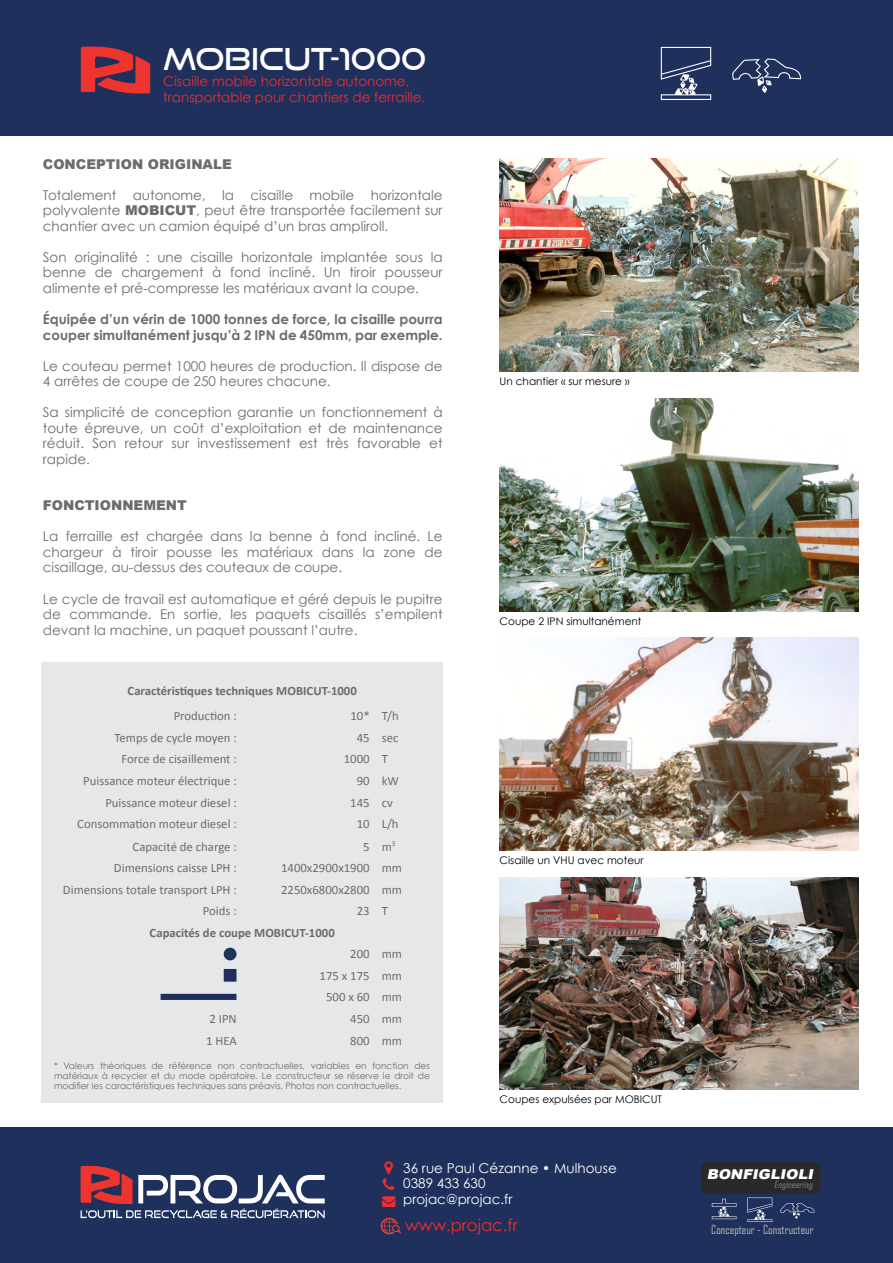
<style>
.page{position:relative;width:893px;height:1263px;background:#fff}
.page>*{position:absolute;margin:0;border:0;box-sizing:border-box;transform-origin:0 0}
.t1{font:30px "Good Times Rg";color:#fff}
.t2{font:16.5px "Century Gothic";color:#ee2d2f}
.t3{font:italic 900 13.65px "Arial";color:#fff;scale:1.08 1}
.t4{font:13.5px/15.6px "Century Gothic";color:#6c6c6c;text-align:justify}
.t5{font:700 13.5px/15.5px "Century Gothic";color:#6c6c6c}
.t6{font:13.5px/15.5px "Century Gothic";color:#ee2d2f}
.t7{font:13.5px/15.5px "Century Gothic";color:#fff}
.t8{font:900 13.5px "Arial";color:#6c6c6c}
.t9{font:12.75px/21.6px "Calibri";color:#6c6c6c;text-align:right}
.t10{font:700 12.75px "Calibri";color:#6c6c6c}
.t11{font:12px "Agency FB";color:#b5b5b5}
.t12{font:10.5px "Century Gothic";color:#000}
.t13{font:italic 9.6px "Agency FB";color:#808285;scale:1.08 1}
.t14{font:9px/10.4px "Century Gothic";color:#6c6c6c;text-align:justify}
.s1{font-family:"Arial";font-weight:900}
</style>
<div class="page">
<div style="left:0;top:1127px;width:893px;height:136px;background:#1f305c"></div>
<div style="left:0;top:0;width:893px;height:136px;background:#1f305c"></div>
<svg style="left:81px;top:1165px;width:244px;height:53px"></svg>
<svg style="left:380px;top:1217px;width:21px;height:18px"></svg>
<svg style="left:81px;top:46px;width:69px;height:48px"></svg>
<svg style="left:712px;top:1199px;width:24px;height:20px"></svg>
<svg style="left:747px;top:1197px;width:25px;height:25px"></svg>
<svg style="left:780px;top:1203px;width:35px;height:16px"></svg>
<svg style="left:732px;top:58px;width:69px;height:35px"></svg>
<div style="left:701px;top:1162px;width:119px;height:32px;background:#292929;border-radius:6px"></div>
<svg style="left:661px;top:47px;width:50px;height:53px"></svg>
<img style="left:500px;top:398px;width:358px;height:213px">
<img style="left:500px;top:159px;width:358px;height:212px">
<img style="left:500px;top:638px;width:358px;height:212px">
<img style="left:500px;top:877px;width:358px;height:213px">
<div style="left:41px;top:662px;width:402px;height:441px;background:#e6e7e8"></div>
<div style="left:224px;top:969px;width:12px;height:13px;background:#1f305c;border:2px solid #1f305c"></div>
<div style="left:161px;top:994px;width:75px;height:6px;background:#1f305c"></div>
<div style="left:224px;top:948px;width:12px;height:12px;background:#22345c;border-radius:50%"></div>
<div style="left:224px;top:948px;width:12px;height:12px;border:2px solid #1f305c;border-radius:50%"></div>
<h1 class="t1" style="left:163px;top:41px;width:265px">MOBICUT-1000</h1>
<p class="t6" style="left:163px;top:73px;width:263px">Cisaille mobile horizontale autonome, transportable pour chantiers de ferraille.</p>
<p class="t8" style="left:43px;top:154px;width:190px">CONCEPTION ORIGINALE</p>
<p class="t4" style="left:43px;top:187px;width:401px">Totalement autonome, la cisaille mobile horizontale polyvalente <span class="s1">MOBICUT</span>, peut être transportée facilement sur chantier avec un camion équipé d’un bras ampliroll.</p>
<p class="t4" style="left:43px;top:249px;width:401px">Son originalité : une cisaille horizontale implantée sous la benne de chargement à fond incliné. Un tiroir pousseur alimente et pré-compresse les matériaux avant la coupe.</p>
<p class="t5" style="left:43px;top:311px;width:401px">Équipée d’un vérin de 1000 tonnes de force, la cisaille pourra couper simultanément jusqu’à 2 IPN de 450mm, par exemple.</p>
<p class="t4" style="left:43px;top:358px;width:401px">Le couteau permet 1000 heures de production. Il dispose de<br>4 arrêtes de coupe de 250 heures chacune.</p>
<p class="t4" style="left:43px;top:404px;width:401px">Sa simplicité de conception garantie un fonctionnement à toute épreuve, un coût d’exploitation et de maintenance réduit. Son retour sur investissement est très favorable et rapide.</p>
<p class="t8" style="left:43px;top:496px;width:145px">FONCTIONNEMENT</p>
<p class="t4" style="left:43px;top:528px;width:401px">La ferraille est chargée dans la benne à fond incliné. Le chargeur à tiroir pousse les matériaux dans la zone de cisaillage, au-dessus des couteaux de coupe.</p>
<p class="t4" style="left:43px;top:591px;width:401px">Le cycle de travail est automatique et géré depuis le pupitre de commande. En sortie, les paquets cisaillés s’empilent devant la machine, un paquet poussant l’autre.</p>
<p class="t10" style="left:128px;top:682px;width:231px">Caractéristiques techniques MOBICUT-1000</p>
<p class="t9" style="left:174px;top:705px;width:65px">Production :</p>
<p class="t9" style="left:350px;top:705px;width:50px">10* T/h</p>
<p class="t9" style="left:114px;top:727px;width:124px">Temps de cycle moyen :</p>
<p class="t9" style="left:357px;top:727px;width:43px">45 sec</p>
<p class="t9" style="left:121px;top:748px;width:117px">Force de cisaillement :</p>
<p class="t9" style="left:344px;top:748px;width:46px">1000 T</p>
<p class="t9" style="left:83px;top:770px;width:155px">Puissance moteur électrique :</p>
<p class="t9" style="left:357px;top:770px;width:44px">90 kW</p>
<p class="t9" style="left:105px;top:791px;width:133px">Puissance moteur diesel :</p>
<p class="t9" style="left:350px;top:791px;width:44px">145 cv</p>
<p class="t9" style="left:77px;top:813px;width:161px">Consommation moteur diesel :</p>
<p class="t9" style="left:357px;top:813px;width:43px">10 L/h</p>
<p class="t9" style="left:133px;top:835px;width:106px">Capacité de charge :</p>
<p class="t9" style="left:363px;top:835px;width:34px">5 m<sup>3</sup></p>
<p class="t9" style="left:114px;top:857px;width:124px">Dimensions caisse LPH :</p>
<p class="t9" style="left:281px;top:857px;width:122px">1400x2900x1900 mm</p>
<p class="t9" style="left:63px;top:879px;width:175px">Dimensions totale transport LPH :</p>
<p class="t9" style="left:281px;top:879px;width:122px">2250x6800x2800 mm</p>
<p class="t9" style="left:203px;top:900px;width:35px">Poids :</p>
<p class="t9" style="left:357px;top:900px;width:33px">23 T</p>
<p class="t10" style="left:150px;top:924px;width:187px">Capacités de coupe MOBICUT-1000</p>
<p class="t9" style="left:320px;top:943px;width:84px">200 mm<br>175 x 175 mm<br>500 x 60 mm</p>
<p class="t9" style="left:209px;top:1008px;width:29px">2 IPN</p>
<p class="t9" style="left:350px;top:1008px;width:53px">450 mm</p>
<p class="t9" style="left:206px;top:1029px;width:32px">1 HEA</p>
<p class="t9" style="left:350px;top:1029px;width:53px">800 mm</p>
<p class="t14" style="left:54px;top:1060px;width:377px">* Valeurs théoriques de référence non contractuelles, variables en fonction des matériaux à recycler et du mode opératoire. Le constructeur se réserve le droit de modifier les caractéristiques techniques sans préavis. Photos non contractuelles.</p>
<p class="t12" style="left:500px;top:374px;width:131px">Un chantier « sur mesure »</p>
<p class="t12" style="left:500px;top:614px;width:143px">Coupe 2 IPN simultanément</p>
<p class="t12" style="left:500px;top:854px;width:146px">Cisaille un VHU avec moteur</p>
<p class="t12" style="left:500px;top:1093px;width:164px">Coupes expulsées par MOBICUT</p>
<p class="t7" style="left:403px;top:1160px;width:215px">36 rue Paul Cézanne • Mulhouse<br>0389 433 630<br>projac@projac.fr</p>
<p class="t3" style="left:707px;top:1164px;width:103px">BONFIGLIOLI</p>
<p class="t13" style="left:774px;top:1178px;width:38px">Engineering</p>
<p class="t2" style="left:405px;top:1215px;width:114px">www.projac.fr</p>
<p class="t11" style="left:711px;top:1222px;width:104px">Concepteur - Constructeur</p>
</div>
